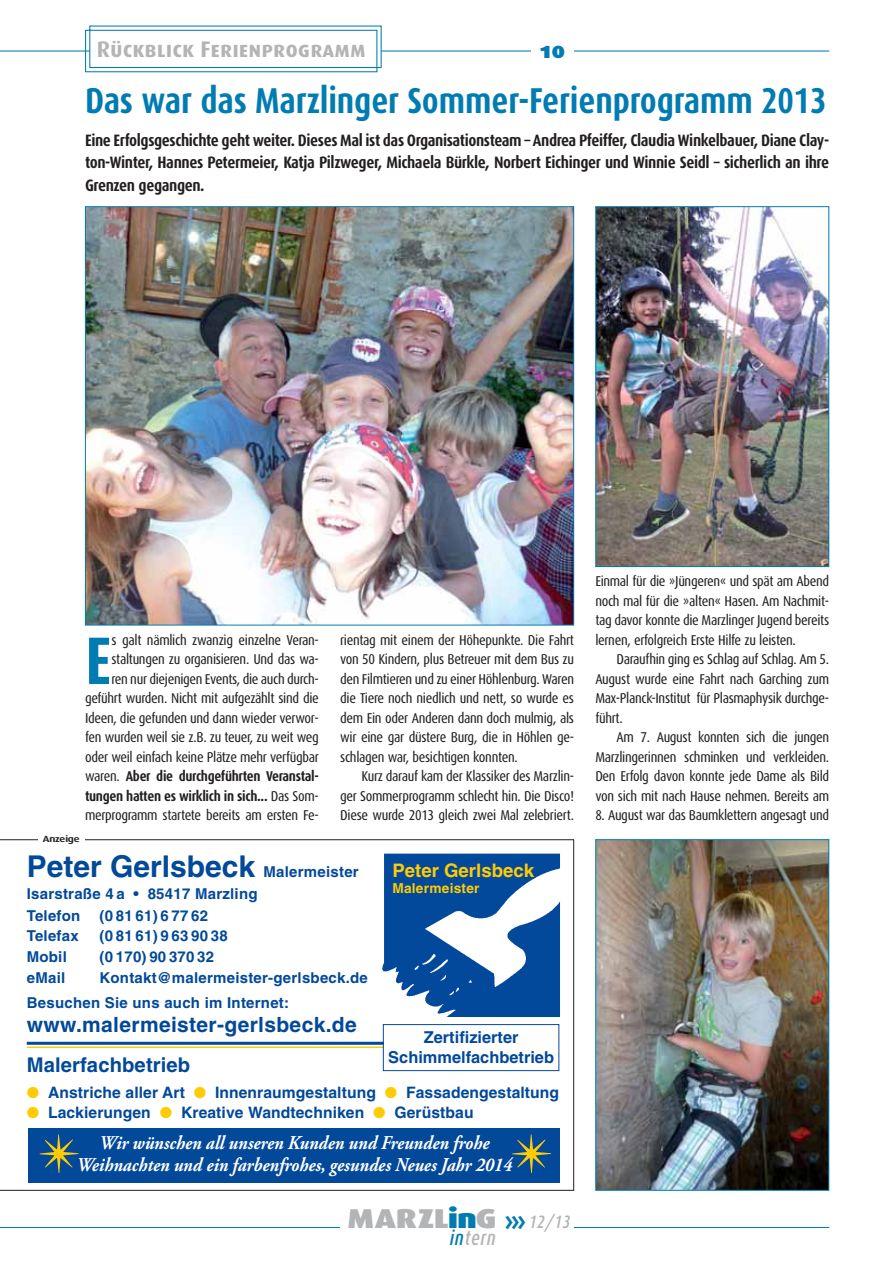
<style>
.page{position:relative;width:893px;height:1263px;background:#fff}
.page>*{position:absolute;margin:0;border:0;box-sizing:border-box;transform-origin:0 0}
.t1{font:700 67.2px "Dax Condensed";color:#007cb2}
.t2{font:700 36px "Dax Condensed";letter-spacing:-.005em;color:#007cb2}
.t3{font:700 30px "Helvetica";color:#03499a}
.t4{font:900 27.3px "Dax Wide";letter-spacing:-.015em;color:#b2b4b6}
.t5{font:22.5px "Dax Bold Caps";color:#b2b4b6}
.t6{font:22.5px "Dax Black Caps";color:#007cb2}
.t7{font:700 21px "Helvetica";letter-spacing:.015em;color:#03499a}
.t8{font:italic 500 20.7px "Dax Condensed";letter-spacing:.045em;color:#b2b4b6;scale:.91 1}
.t9{font:700 20.4px "Helvetica";letter-spacing:.005em;color:#03499a}
.t10{font:italic 700 19.5px "Adobe Garamond Pro";color:#fff;scale:.9 1}
.t11{font:700 18.6px "Helvetica";color:#ffcb04}
.t12{font:700 16.5px/22.5px "Dax Condensed";letter-spacing:-.025em;color:#231f20;text-align:justify}
.t13{font:700 16.35px/19.6px "Helvetica";color:#03499a;text-align:center}
.t14{font:700 15.75px "Helvetica";letter-spacing:.005em;color:#03499a}
.t15{font:700 15px/21.9px "Helvetica";letter-spacing:.015em;color:#03499a}
.t16{font:14.25px/19.5px "Dax Condensed";letter-spacing:-.025em;color:#231f20;text-align:justify}
.t17{font:700 13.8px "Helvetica";letter-spacing:.015em;color:#ffcb04}
.t18{font:700 9px "Dax Wide";letter-spacing:-.02em;color:#231f20}
.s1{font-weight:700}
.s2{font-size:15px}
.s3{color:#ffcb04}
.s4{color:#007cb2}
.s5{font-weight:700;font-size:28.5px;color:#007cb2}
.s6{font-family:"Dax Condensed";font-weight:500;font-style:italic;font-size:18px}
</style>
<div class="page">
<hr style="left:0;top:1227px;width:829px;height:1px;background:#007cb2">
<div style="left:340px;top:1221px;width:234px;height:18px;background:#fff"></div>
<img style="left:372px;top:840px;width:195px;height:176px">
<hr style="left:27px;top:1042px;width:359px;height:3px;background:#03499a">
<hr style="left:27px;top:1046px;width:361px;height:2px;background:#ffcb04">
<hr style="left:0;top:839px;width:574px;height:1px;background:#231f20">
<hr style="left:573px;top:840px;width:1px;height:350px;background:#231f20">
<hr style="left:0;top:1190px;width:574px;height:1px;background:#231f20">
<div style="left:38px;top:835px;width:47px;height:11px;background:#fff"></div>
<div style="left:384px;top:1025px;width:174px;height:45px;background:#fff"></div>
<div style="left:383px;top:1024px;width:176px;height:47px;border:1px solid #03499a"></div>
<div style="left:28px;top:1129px;width:532px;height:54px;background:#03499a"></div>
<hr style="left:0;top:50px;width:829px;height:2px;background:#007cb2">
<svg style="left:85px;top:25px;width:297px;height:48px"></svg>
<div style="left:531px;top:30px;width:43px;height:42px;background:#fff"></div>
<img style="left:87px;top:208px;width:485px;height:415px">
<img style="left:597px;top:208px;width:230px;height:357px">
<div style="left:595px;top:206px;width:234px;height:361px;border:1px solid #007cb2"></div>
<img style="left:597px;top:841px;width:230px;height:348px">
<div style="left:595px;top:839px;width:234px;height:352px;border:1px solid #007cb2"></div>
<h3 class="t5" style="left:97px;top:36px;width:270px">Rückblick Ferienprogramm</h3>
<h3 class="t6" style="left:540px;top:37px;width:27px">10</h3>
<h2 class="t2" style="left:85px;top:83px;width:743px">Das war das Marzlinger Sommer-Ferienprogramm 2013</h2>
<p class="t12" style="left:85px;top:129px;width:746px">Eine Erfolgsgeschichte geht weiter. Dieses Mal ist das Organisationsteam – Andrea Pfeiffer, Claudia Winkelbauer, Diane Clay&shy;ton-Winter, Hannes Petermeier, Katja Pilzweger, Michaela Bürkle, Norbert Eichinger und Winnie Seidl – sicherlich an ihre Grenzen gegangen.</p>
<p class="t16" style="left:85px;top:631px;width:235px;text-align:right">s galt nämlich zwanzig einzelne Veran&shy;staltungen zu organisieren. Und das wa-<br>ren nur diejenigen Events, die auch durch&shy;geführt wurden. Nicht mit aufgezählt sind die Ideen, die gefunden und dann wieder verwor&shy;fen wurden weil sie z.B. zu teuer, zu weit weg oder weil einfach keine Plätze mehr verfügbar waren. <span class="s1">Aber die durchgeführten Veranstal&shy;tungen hatten es wirklich in sich...</span> Das Som&shy;merprogramm startete bereits am ersten Fe-</p>
<p class="t16" style="left:340px;top:631px;width:235px">rientag mit einem der Höhepunkte. Die Fahrt von 50 Kindern, plus Betreuer mit dem Bus zu den Filmtieren und zu einer Höhlenburg. Waren die Tiere noch niedlich und nett, so wurde es dem Ein oder Anderen dann doch mulmig, als wir eine gar düstere Burg, die in Höhlen ge&shy;schlagen war, besichtigen konnten.</p>
<h1 class="t1" style="left:85px;top:627px;width:28px">E</h1>
<p class="t16" style="left:340px;top:767px;width:235px;text-indent:21px">Kurz darauf kam der Klassiker des Marzlin&shy;ger Sommerprogramm schlecht hin. Die Disco!<br>Diese wurde 2013 gleich zwei Mal zelebriert.</p>
<p class="t18" style="left:43px;top:834px;width:38px">Anzeige</p>
<h3 class="t3" style="left:27px;top:855px;width:333px">Peter Gerlsbeck <span class="s2">Malermeister</span></h3>
<p class="t15" style="left:27px;top:884px;width:232px">Isarstraße 4 a • 85417 Marzling<br>Telefon</p>
<p class="t15" style="left:99px;top:906px;width:110px">(0 81 61) 6 77 62</p>
<h3 class="t11" style="left:392px;top:863px;width:143px">Peter Gerlsbeck</h3>
<p class="t17" style="left:392px;top:883px;width:89px">Malermeister</p>
<p class="t15" style="left:27px;top:926px;width:54px">Telefax</p>
<p class="t15" style="left:99px;top:926px;width:130px">(0 81 61) 9 63 90 38</p>
<p class="t15" style="left:27px;top:947px;width:42px">Mobil</p>
<p class="t15" style="left:99px;top:947px;width:116px">(0 170) 90 370 32</p>
<p class="t15" style="left:27px;top:968px;width:40px">eMail</p>
<p class="t15" style="left:27px;top:966px;width:343px;line-height:25.7px;text-indent:73px">Kontakt@malermeister-gerlsbeck.de<br>Besuchen Sie uns auch im Internet:</p>
<h3 class="t7" style="left:27px;top:1016px;width:332px">www.malermeister-gerlsbeck.de</h3>
<h3 class="t9" style="left:27px;top:1057px;width:165px">Malerfachbetrieb</h3>
<p class="t14" style="left:27px;top:1086px;width:534px"><span class="s3">●</span> Anstriche aller Art <span class="s3">●</span> Innenraumgestaltung <span class="s3">●</span> Fassadengestaltung</p>
<p class="t14" style="left:27px;top:1106px;width:448px"><span class="s3">●</span> Lackierungen <span class="s3">●</span> Kreative Wandtechniken <span class="s3">●</span> Gerüstbau</p>
<h3 class="t10" style="left:99px;top:1134px;width:435px">Wir wünschen all unseren Kunden und Freunden frohe</h3>
<h3 class="t10" style="left:77px;top:1157px;width:485px">Weihnachten und ein farbenfrohes, gesundes Neues Jahr 2014</h3>
<p class="t13" style="left:388px;top:1029px;width:167px">Zertifizierter<br>Schimmelfachbetrieb</p>
<h3 class="t4" style="left:348px;top:1209px;width:224px">MARZL<span class="s4">in</span>G <span class="s5">›››</span> <span class="s6">12/13</span></h3>
<h3 class="t8" style="left:450px;top:1226px;width:52px"><span class="s4">in</span>tern</h3>
<p class="t16" style="left:595px;top:572px;width:235px">Einmal für die »Jüngeren« und spät am Abend noch mal für die »alten« Hasen. Am Nachmit&shy;tag davor konnte die Marzlinger Jugend bereits lernen, erfolgreich Erste Hilfe zu leisten.</p>
<p class="t16" style="left:595px;top:650px;width:235px;text-indent:21px">Daraufhin ging es Schlag auf Schlag. Am 5.<br>August wurde eine Fahrt nach Garching zum Max-Planck-Institut für Plasmaphysik durchge&shy;führt.</p>
<p class="t16" style="left:595px;top:728px;width:235px;text-indent:21px">Am 7. August konnten sich die jungen Marzlingerinnen schminken und verkleiden.<br>Den Erfolg davon konnte jede Dame als Bild von sich mit nach Hause nehmen. Bereits am</p>
<p class="t16" style="left:595px;top:806px;width:235px">8. August war das Baumklettern angesagt und</p>
</div>
